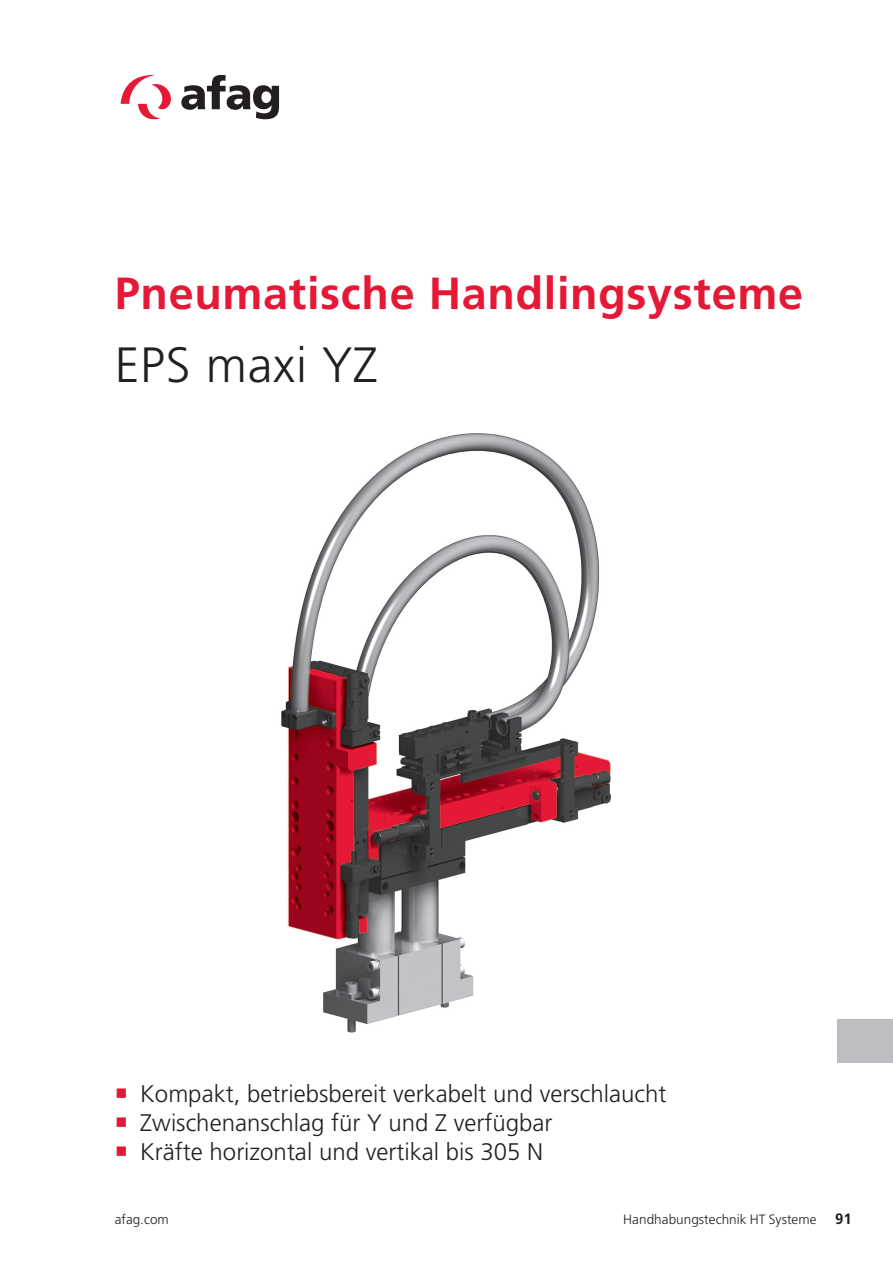
<style>
.page{position:relative;width:893px;height:1263px;background:#fff}
.page>*{position:absolute;margin:0;border:0;box-sizing:border-box;transform-origin:0 0}
.Protukttitel{font:300 49.5px "Frutiger LT Pro";letter-spacing:.015em;color:#231f20}
.Haupttitel_rot{font:700 45px "Frutiger LT Pro";letter-spacing:.015em;color:#e51836}
.t1{font:300 24px "Frutiger LT Pro";color:#231f20}
.t2{font:300 13.5px "Frutiger LT Pro";letter-spacing:.005em;color:#231f20}
.s1{font-weight:700;font-size:15px}
</style>
<div class="page">
<img style="left:281px;top:433px;width:330px;height:600px">
<svg style="left:121px;top:75px;width:50px;height:44px"></svg>
<svg style="left:181px;top:75px;width:98px;height:44px"></svg>
<div style="left:838px;top:1019px;width:55px;height:44px;background:#bcbdc0"></div>
<p class="Haupttitel_rot" style="left:115px;top:267px;width:690px">Pneumatische Handlingsysteme</p>
<p class="Protukttitel" style="left:115px;top:336px;width:265px">EPS maxi YZ</p>
<p class="t1" style="left:140px;top:1080px;width:528px">Kompakt, betriebsbereit verkabelt und verschlaucht</p>
<p class="t1" style="left:140px;top:1109px;width:414px">Zwischenanschlag für Y und Z verfügbar</p>
<p class="t1" style="left:140px;top:1138px;width:404px">Kräfte horizontal und vertikal bis 305 N</p>
<p class="t2" style="left:115px;top:1211px;width:55px">afag.com</p>
<p class="t2" style="left:623px;top:1211px;width:230px">Handhabungstechnik HT Systeme <span class="s1">91</span></p>
</div>
